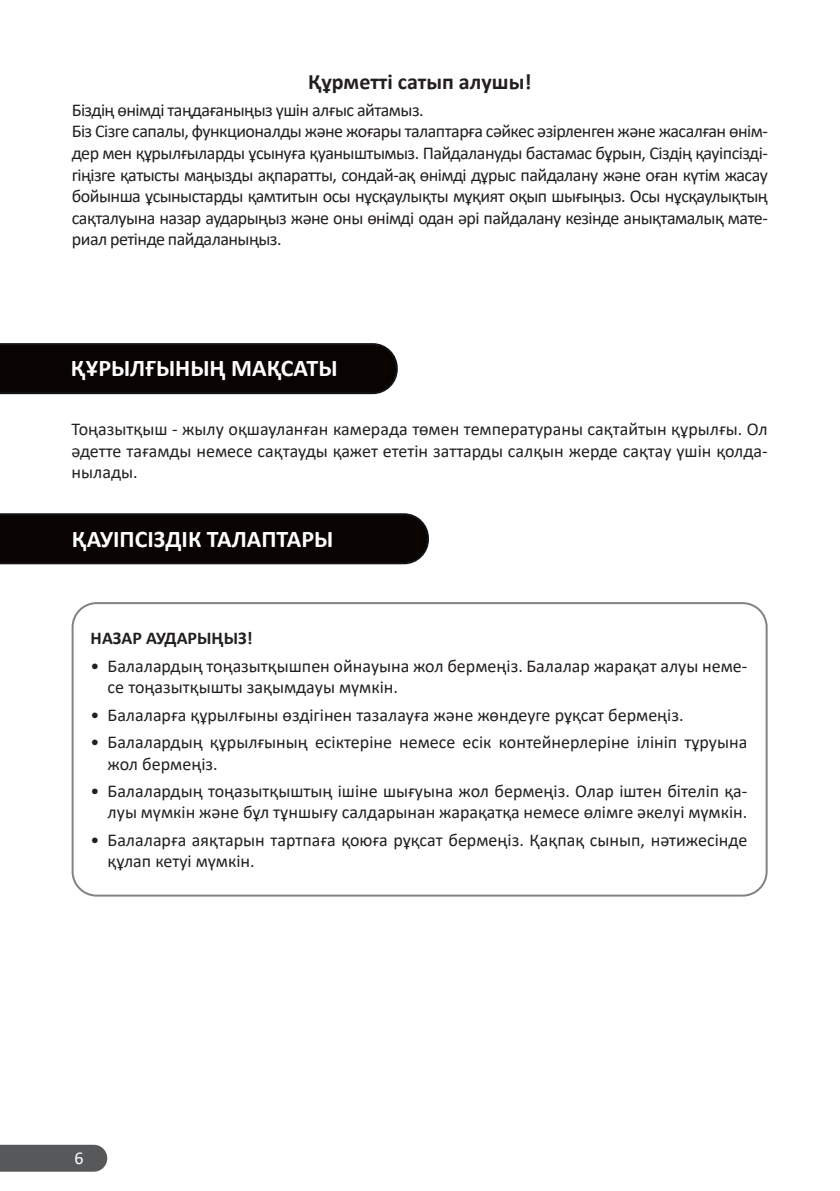
<style>
.page{position:relative;width:840px;height:1191px;background:#fff}
.page>*{position:absolute;margin:0;border:0;box-sizing:border-box;transform-origin:0 0}
.Заголовок_раздела{font:700 24px "Calibri";color:#fff}
.НАЗВАНИЕ_МОДЕЛИ{font:700 22px "Calibri";color:#231f20}
.t1{font:18px/21.6px "Calibri";color:#231f20}
.t2{font:18px "Calibri";letter-spacing:-.03em;color:#231f20}
.t3{font:700 18px "Calibri";color:#231f20}
.t4{font:18px "Calibri";color:#fff}
</style>
<div class="page">
<div style="left:0;top:1144px;width:107px;height:27px;background:#57585a"></div>
<div style="left:72px;top:602px;width:695px;height:294px;border:2px solid #808285;border-radius:24px"></div>
<svg style="left:0;top:343px;width:397px;height:51px;background:#0d0706"></svg>
<svg style="left:0;top:513px;width:429px;height:51px;background:#0e0807"></svg>
<p class="НАЗВАНИЕ_МОДЕЛИ" style="left:308px;top:66px;width:225px">Құрметті сатып алушы!</p>
<p class="t2" style="left:72px;top:97px;width:353px">Біздің өнімді таңдағаныңыз үшін алғыс айтамыз.</p>
<p class="t1" style="left:72px;top:120px;width:697px;text-align:justify">Біз Сізге сапалы, функционалды және жоғары талаптарға сәйкес әзірленген және жасалған өнім&shy;дер мен құрылғыларды ұсынуға қуаныштымыз. Пайдалануды бастамас бұрын, Сіздің қауіпсізді&shy;гіңізге қатысты маңызды ақпаратты, сондай-ақ өнімді дұрыс пайдалану және оған күтім жасау бойынша ұсыныстарды қамтитын осы нұсқаулықты мұқият оқып шығыңыз. Осы нұсқаулықтың сақталуына назар аударыңыз және оны өнімді одан әрі пайдалану кезінде анықтамалық мате&shy;риал ретінде пайдаланыңыз.</p>
<p class="Заголовок_раздела" style="left:71px;top:351px;width:268px">ҚҰРЫЛҒЫНЫҢ МАҚСАТЫ</p>
<p class="t1" style="left:72px;top:418px;width:697px;text-align:justify">Тоңазытқыш - жылу оқшауланған камерада төмен температураны сақтайтын құрылғы. Ол әдетте тағамды немесе сақтауды қажет ететін заттарды салқын жерде сақтау үшін қолда&shy;нылады.</p>
<p class="Заголовок_раздела" style="left:72px;top:522px;width:263px">ҚАУІПСІЗДІК ТАЛАПТАРЫ</p>
<p class="t3" style="left:91px;top:626px;width:163px">НАЗАР АУДАРЫҢЫЗ!</p>
<p class="t1" style="left:108px;top:654px;width:640px;text-indent:-17px">• Балалардың тоңазытқышпен ойнауына жол бермеңіз. Балалар жарақат алуы неме&shy;се тоңазытқышты зақымдауы мүмкін.</p>
<p class="t1" style="left:91px;top:703px;width:594px">• Балаларға құрылғыны өздігінен тазалауға және жөндеуге рұқсат бермеңіз.</p>
<p class="t1" style="left:108px;top:730px;width:640px;text-indent:-17px">• Балалардың құрылғының есіктеріне немесе есік контейнерлеріне ілініп тұруына жол бермеңіз.</p>
<p class="t1" style="left:91px;top:779px;width:657px;text-align:right">• Балалардың тоңазытқыштың ішіне шығуына жол бермеңіз. Олар іштен бітеліп қа&shy;луы мүмкін және бұл тұншығу салдарынан жарақатқа немесе өлімге әкелуі мүмкін.</p>
<p class="t1" style="left:108px;top:828px;width:640px;text-indent:-17px">• Балаларға аяқтарын тартпаға қоюға рұқсат бермеңіз. Қақпақ сынып, нәтижесінде құлап кетуі мүмкін.</p>
<p class="t4" style="left:75px;top:1145px;width:11px">6</p>
</div>
